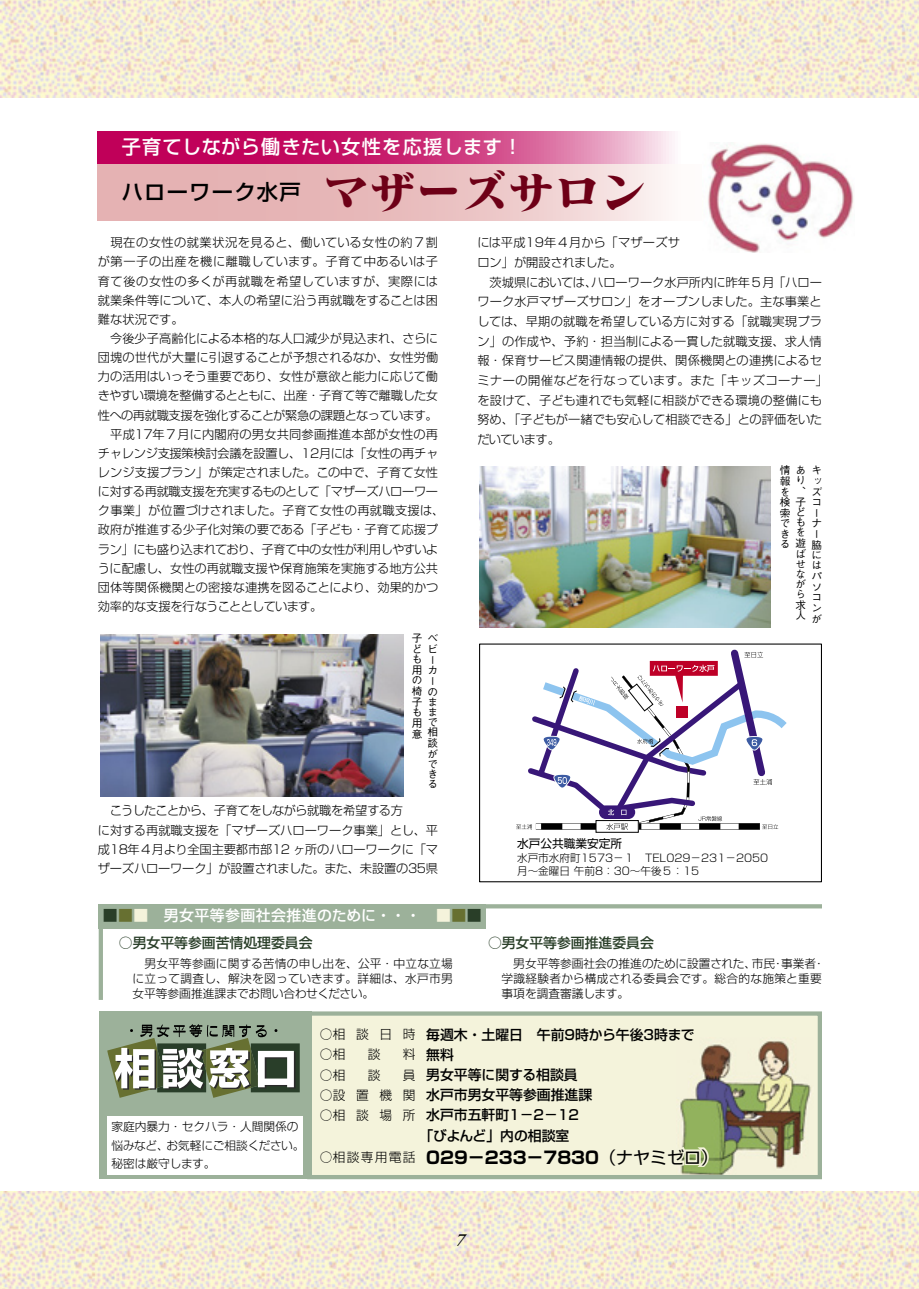
<style>
.page{position:relative;width:919px;height:1289px;background:#fff}
.page>*{position:absolute;margin:0;border:0;box-sizing:border-box;transform-origin:0 0}
.t1{font:43.65px "Matisse Pro EB";letter-spacing:.06em;color:#6e0017}
.t2{font:500 21.3px "Shin Go Pro";letter-spacing:.06em;color:#000}
.t3{font:500 19.2px "Shin Go Pro";letter-spacing:.07em;color:#fff}
.t4{font:700 16.95px "Shin Go Pro";color:#000}
.t5{font:italic 600 16.95px "Adobe Garamond";color:#000}
.t6{font:500 14.85px "Shin Go Pro";letter-spacing:.03em;color:#fff}
.t7{font:500 14.85px "Shin Go Pro";color:#f4f3db}
.t8{font:500 13.8px "Shin Go Pro";color:#000}
.t9{font:500 13.8px "Shin Go Pro";color:#293e28}
.t10{font:300 12.75px "Shin Go Pro";letter-spacing:.1em;color:#000}
.t11{font:300 12.15px/19.2px "Shin Go Pro";color:#000}
.t12{font:300 12.15px "Shin Go Pro";letter-spacing:-.025em;color:#000}
.t13{font:300 11.7px/14.9px "Shin Go Pro";color:#000}
.t14{font:11.7px "Shin Go Pro";color:#000}
.t15{font:500 10.65px/10.4px "Gothic BBB";color:#000}
.t16{font:300 10.65px/12.8px "Shin Go Pro";color:#000}
.s1{color:#293e28}
.s2{color:#677031}
.s3{color:#f4f3db}
.s4{font-weight:400}
</style>
<div class="page">
<svg style="left:0;top:0;width:906px;height:98px;background:#f3ead5"></svg>
<svg style="left:0;top:1191px;width:906px;height:97px;background:#f3e9d5"></svg>
<svg style="left:98px;top:164px;width:568px;height:56px;background:#eac2c2"></svg>
<svg style="left:98px;top:132px;width:577px;height:32px;background:#ce3b7f"></svg>
<div style="left:309px;top:1013px;width:510px;height:164px;background:#f4f3db"></div>
<img style="left:680px;top:1041px;width:131px;height:133px">
<div style="left:307px;top:1011px;width:514px;height:168px;border:4px solid #9cb19a"></div>
<div style="left:99px;top:1011px;width:212px;height:168px;background:#9cb19a"></div>
<svg style="left:516px;top:649px;width:271px;height:181px"></svg>
<img style="left:708px;top:142px;width:146px;height:111px">
<img style="left:479px;top:466px;width:291px;height:161px">
<img style="left:100px;top:634px;width:303px;height:162px">
<svg style="left:317px;top:1013px;width:393px;height:156px"></svg>
<div style="left:107px;top:1116px;width:196px;height:58px;background:#fff"></div>
<svg style="left:486px;top:904px;width:335px;height:4px"></svg>
<hr style="left:99px;top:904px;width:4px;height:95px;background:#9cb19a">
<div style="left:99px;top:904px;width:387px;height:24px;background:#9cb19a"></div>
<svg style="left:107px;top:1024px;width:193px;height:74px"></svg>
<h3 class="t3" style="left:122px;top:131px;width:402px">子育てしながら働きたい女性を応援します!</h3>
<h1 class="t1" style="left:324px;top:163px;width:322px">マザーズサロン</h1>
<h2 class="t2" style="left:122px;top:175px;width:203px">ハローワーク水戸　</h2>
<p class="t11" style="left:98px;top:232px;width:348px">　現在の女性の就業状況を見ると、働いている女性の約７割が第一子の出産を機に離職しています。子育て中あるいは子育て後の女性の多くが再就職を希望していますが、実際には就業条件等について、本人の希望に沿う再就職をすることは困難な状況です。<br>　今後少子高齢化による本格的な人口減少が見込まれ、さらに団塊の世代が大量に引退することが予想されるなか、女性労働力の活用はいっそう重要であり、女性が意欲と能力に応じて働きやすい環境を整備するとともに、出産・子育て等で離職した女性への再就職支援を強化することが緊急の課題となっています。　平成17年７月に内閣府の男女共同参画推進本部が女性の再チャレンジ支援策検討会議を設置し、12月には「女性の再チャレンジ支援プラン」が策定されました。この中で、子育て女性に対する再就職支援を充実するものとして「マザーズハローワーク事業」が位置づけされました。子育て女性の再就職支援は、政府が推進する少子化対策の要である「子ども・子育て応援プラン」にも盛り込まれており、子育て中の女性が利用しやすいように配慮し、女性の再就職支援や保育施策を実施する地方公共団体等関係機関との密接な連携を図ることにより、効果的かつ効率的な支援を行なうこととしています。</p>
<p class="t15" style="left:412px;top:633px;width:12px;text-align:justify">子ども用の椅子も用意</p>
<p class="t15" style="left:427px;top:633px;width:12px">ベビーカーのままで相談ができる</p>
<p class="t11" style="left:98px;top:799px;width:342px">　こうしたことから、子育てをしながら就職を希望する方<br>に対する再就職支援を「マザーズハローワーク事業」とし、平成18年４月より全国主要都市部12 ヶ所のハローワークに「マザーズハローワーク」が設置されました。また、未設置の35県</p>
<p class="t11" style="left:477px;top:232px;width:204px">には平成19年４月から「マザーズサ</p>
<p class="t12" style="left:477px;top:252px;width:146px">ロン」が開設されました。</p>
<p class="t11" style="left:591px;top:271px;width:232px">ハローワーク水戸所内に昨年５月「ハロー</p>
<p class="t11" style="left:477px;top:271px;width:352px;line-height:19.6px">　茨城県においては、<br>ワーク水戸マザーズサロン」をオープンしました。主な事業としては、早期の就職を希望している方に対する「就職実現プラン」の作成や、予約・担当制による一貫した就職支援、求人情報・保育サービス関連情報の提供、関係機関との連携によるセミナーの開催などを行なっています。また「キッズコーナー「を設けて、子ども連れでも気軽に相談ができる環境の整備にも努め、「子どもが一緒でも安心して相談できる」との評価をいただいています。</p>
<p class="t15" style="left:779px;top:465px;width:12px">情報を検索できる</p>
<p class="t15" style="left:795px;top:465px;width:11px">あり</p>
<p class="t15" style="left:811px;top:465px;width:12px">キッズコーナー脇にはパソコンが</p>
<p class="t15" style="left:795px;top:486px;width:11px">、</p>
<p class="t15" style="left:795px;top:497px;width:12px">子どもを遊ばせながら求人</p>
<p class="t14" style="left:517px;top:833px;width:107px">水戸公共職業安定所</p>
<p class="t16" style="left:517px;top:850px;width:253px">水戸市水府町1573－１　TEL029－231－2050月～金曜日午前8：30～午後５：15</p>
<p class="t6" style="left:103px;top:903px;width:319px"><span class="s1">■</span><span class="s2">■</span><span class="s3">■</span>　男女平等参画社会推進のために・・・</p>
<p class="t7" style="left:436px;top:903px;width:47px">■<span class="s2">■</span><span class="s1">■</span></p>
<p class="t9" style="left:119px;top:931px;width:195px">○男女平等参画苦情処理委員会</p>
<p class="t13" style="left:132px;top:955px;width:322px;text-align:justify">　男女平等参画に関する苦情の申し出を、公平・中立な立場に立って調査し、解決を図っていきます。詳細は、水戸市男女平等参画推進課までお問い合わせください。</p>
<p class="t9" style="left:488px;top:931px;width:167px">○男女平等参画推進委員会</p>
<p class="t13" style="left:501px;top:955px;width:322px">　男女平等参画社会の推進のために設置された、<br>学識経験者から構成される委員会です。総合的な施策と重要事項を調査審議します。</p>
<p class="t13" style="left:781px;top:955px;width:37px">事業者</p>
<p class="t13" style="left:751px;top:955px;width:25px">市民</p>
<p class="t13" style="left:772px;top:955px;width:13px">・</p>
<p class="t13" style="left:813px;top:955px;width:13px">・</p>
<p class="t13" style="left:166px;top:1115px;width:139px;line-height:18.5px;text-indent:-55px">家庭内暴力・セクハラ・人間関係のお気軽にご相談ください。</p>
<p class="t13" style="left:111px;top:1134px;width:106px;line-height:18.5px">悩みなど、<br>秘密は厳守します。</p>
<p class="t10" style="left:320px;top:1023px;width:27px">○相</p>
<p class="t10" style="left:356px;top:1023px;width:14px">談</p>
<p class="t10" style="left:379px;top:1023px;width:14px">日</p>
<p class="t10" style="left:403px;top:1023px;width:14px">時</p>
<p class="t8" style="left:426px;top:1022px;width:270px">毎週木・土曜日　午前9時から午後3時まで</p>
<p class="t10" style="left:320px;top:1043px;width:27px">○相</p>
<p class="t10" style="left:368px;top:1043px;width:14px">談</p>
<p class="t10" style="left:403px;top:1043px;width:14px">料</p>
<p class="t8" style="left:426px;top:1043px;width:29px">無料</p>
<p class="t10" style="left:320px;top:1064px;width:27px">○相</p>
<p class="t10" style="left:368px;top:1064px;width:14px">談</p>
<p class="t10" style="left:403px;top:1064px;width:14px">員</p>
<p class="t8" style="left:426px;top:1063px;width:153px">男女平等に関する相談員</p>
<p class="t10" style="left:320px;top:1084px;width:27px">○設</p>
<p class="t10" style="left:356px;top:1084px;width:14px">置</p>
<p class="t10" style="left:379px;top:1084px;width:14px">機</p>
<p class="t10" style="left:403px;top:1084px;width:14px">関</p>
<p class="t8" style="left:426px;top:1083px;width:167px">水戸市男女平等参画推進課</p>
<p class="t10" style="left:320px;top:1104px;width:27px">○相</p>
<p class="t10" style="left:356px;top:1104px;width:14px">談</p>
<p class="t10" style="left:379px;top:1104px;width:14px">場</p>
<p class="t10" style="left:403px;top:1104px;width:14px">所</p>
<p class="t8" style="left:426px;top:1103px;width:154px">水戸市五軒町1－2－12</p>
<p class="t10" style="left:320px;top:1146px;width:97px">○相談専用電話</p>
<p class="t8" style="left:419px;top:1123px;width:151px">「びよんど」内の相談室</p>
<h3 class="t4" style="left:426px;top:1143px;width:293px">029－233－7830<span class="s4">（ナヤミゼロ(</span></h3>
<h3 class="t5" style="left:456px;top:1230px;width:10px">7</h3>
</div>
